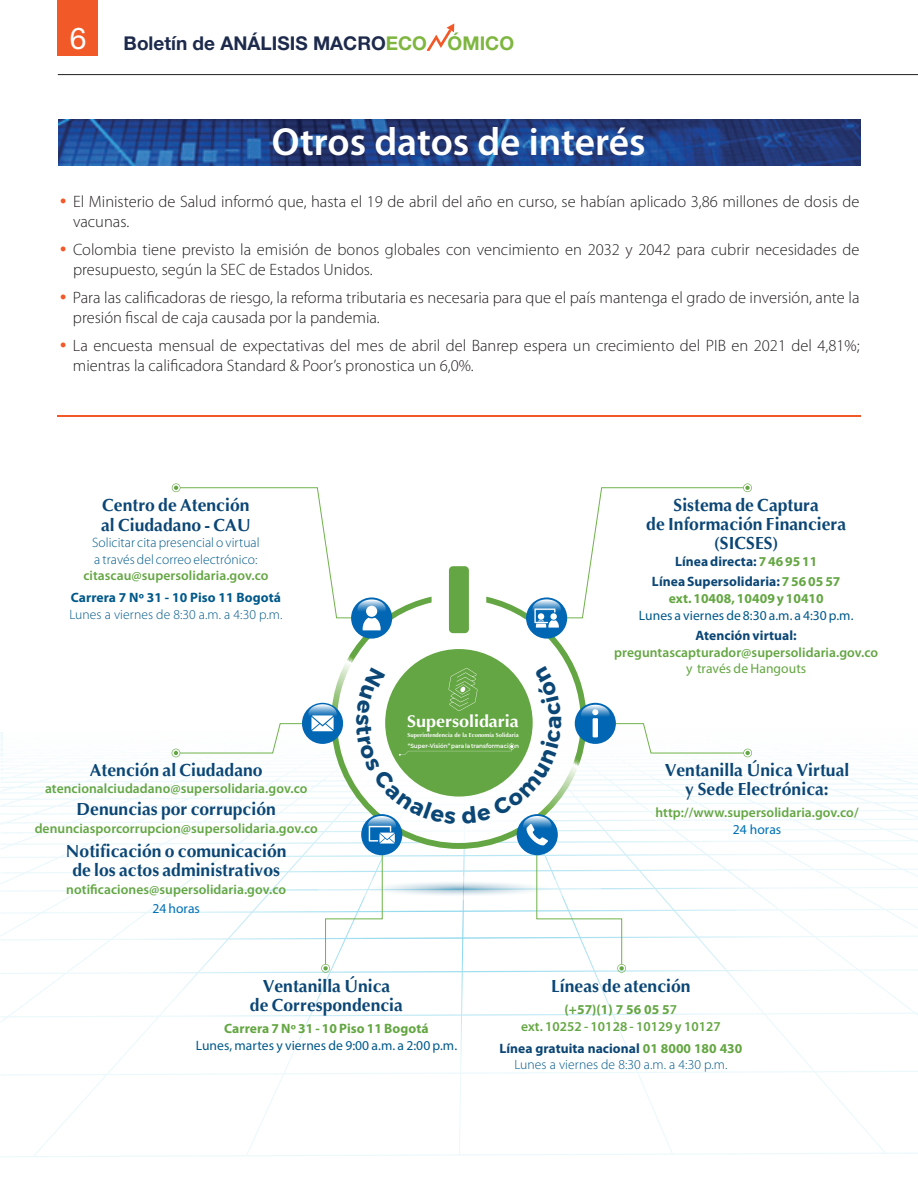
<style>
.page{position:relative;width:918px;height:1188px;background:#fff}
.page>*{position:absolute;margin:0;border:0;box-sizing:border-box;transform-origin:0 0}
.t1{font:600 39.45px "Myriad Pro";color:#fff}
.t2{font:700 19.05px "Helvetica Neue LT Pro";color:#1d2a4c}
.t3{font:700 17.4px/19px "Optima";letter-spacing:.005em;color:#0b4675;text-align:center}
.t4{font:700 16.95px "Optima";color:#fff;scale:1.06 1}
.t5{font:300 16.5px/19.8px "Myriad Pro";color:#231f20}
.t6{font:600 13.65px/16.6px "Myriad Pro";letter-spacing:.005em;color:#64a643;text-align:center}
.t7{font:300 13.65px/16.6px "Myriad Pro";letter-spacing:.005em;color:#01598a}
.t8{font:13.65px "Myriad Pro";letter-spacing:.005em;color:#01598a}
.t9{font:700 13.65px/20.4px "Myriad Pro";letter-spacing:.005em;color:#0b4675;text-align:center}
.t10{font:700 13.65px "Myriad Pro";letter-spacing:.005em;color:#64a643}
.t11{font:700 13.65px "Myriad Pro";letter-spacing:.005em;color:#01598a}
.t12{font:13.65px "Myriad Pro";letter-spacing:.005em;color:#64a643}
.t13{font:13.65px "Myriad Pro";letter-spacing:.005em;color:#0070b5}
.t14{font:600 6px "Montserrat";color:#fff;scale:.95 1}
.t15{font:700 5.85px "Optima";color:#fff}
.s1{font-weight:400;font-size:30px;color:#fff}
.s2{color:#7eb640}
.s3{color:#64a643}
.s4{font-weight:700}
.s5{font-weight:700;color:#0b4675}
.s6{font-weight:700;color:#64a643}
</style>
<div class="page">
<div style="left:57px;top:0;width:41px;height:56px;background:#f15929"></div>
<svg style="left:427px;top:23px;width:27px;height:27px"></svg>
<hr style="left:58px;top:74px;width:860px;height:1px;background:#231f20">
<img style="left:58px;top:119px;width:803px;height:47px">
<hr style="left:57px;top:415px;width:804px;height:2px;background:#f15929">
<svg style="left:0;top:732px;width:918px;height:425px"></svg>
<div style="left:3px;top:687px;width:915px;height:92px;background:#fff"></div>
<svg style="left:344px;top:597px;width:230px;height:69px"></svg>
<div style="left:385px;top:649px;width:148px;height:148px;background:#64a643;border-radius:50%"></div>
<div style="left:449px;top:566px;width:20px;height:67px;background:#64a643;border-radius:4px"></div>
<div style="left:351px;top:597px;width:41px;height:42px;background:#0166b3;border-radius:50%"></div>
<svg style="left:172px;top:483px;width:214px;height:147px"></svg>
<div style="left:366px;top:606px;width:11px;height:11px;background:#fff;border-radius:50%"></div>
<div style="left:526px;top:597px;width:41px;height:42px;background:#0166b3;border-radius:50%"></div>
<svg style="left:532px;top:483px;width:220px;height:145px"></svg>
<svg style="left:172px;top:666px;width:580px;height:307px"></svg>
<p class="t2" style="left:70px;top:31px;width:446px"><span class="s1">6</span> Boletín de ANÁLISIS MACRO<span class="s2">ECO ÓMICO</span></p>
<h1 class="t1" style="left:272px;top:120px;width:375px">Otros datos de interés</h1>
<p class="t5" style="left:73px;top:192px;width:788px">El Ministerio de Salud informó que, hasta el 19 de abril del año en curso, se habían aplicado 3,86 millones de dosis de vacunas.</p>
<p class="t5" style="left:73px;top:240px;width:788px">Colombia tiene previsto la emisión de bonos globales con vencimiento en 2032 y 2042 para cubrir necesidades de presupuesto, según la SEC de Estados Unidos.</p>
<p class="t5" style="left:73px;top:288px;width:788px">Para las calificadoras de riesgo, la reforma tributaria es necesaria para que el país mantenga el grado de inversión, ante la presión fiscal de caja causada por la pandemia.</p>
<p class="t5" style="left:73px;top:336px;width:788px">La encuesta mensual de expectativas del mes de abril del Banrep espera un crecimiento del PIB en 2021 del 4,81%; mientras la calificadora Standard &amp; Poor’s pronostica un 6,0%.</p>
<p class="t3" style="left:101px;top:496px;width:151px;text-align:left">Centro de Atención al Ciudadano - CAU</p>
<p class="t7" style="left:92px;top:535px;width:169px">Solicitar cita presencial o virtual a través del correo electrónico:</p>
<p class="t6" style="left:83px;top:568px;width:187px">citascau@supersolidaria.gov.co</p>
<p class="t11" style="left:71px;top:590px;width:212px">Carrera 7 Nº 31 - 10 Piso 11 Bogotá</p>
<p class="t7" style="left:69px;top:606px;width:215px">Lunes a viernes de 8:30 a.m. a 4:30 p.m.</p>
<p class="t3" style="left:90px;top:761px;width:174px">Atención al Ciudadano</p>
<p class="t6" style="left:45px;top:781px;width:264px">atencionalciudadano@supersolidaria.gov.co</p>
<p class="t3" style="left:77px;top:800px;width:201px">Denuncias por corrupción</p>
<p class="t6" style="left:35px;top:820px;width:285px">denunciasporcorrupcion@supersolidaria.gov.co</p>
<p class="t3" style="left:66px;top:842px;width:222px">Notificación o comunicación de los actos administrativos</p>
<p class="t6" style="left:66px;top:882px;width:221px">notificaciones@supersolidaria.gov.co</p>
<p class="t13" style="left:152px;top:900px;width:49px">24 horas</p>
<p class="t4" style="left:407px;top:712px;width:107px">Supersolidaria</p>
<p class="t15" style="left:408px;top:732px;width:113px">Superintendencia de la Economía Solidaria</p>
<p class="t14" style="left:408px;top:742px;width:119px">“Super-Visión”para la transformaci n</p>
<p class="t3" style="left:646px;top:496px;width:201px">Sistema de Captura<br>de Información Financiera (SICSES)</p>
<p class="t9" style="left:652px;top:551px;width:190px">Línea directa: <span class="s3">7 46 95 11<br></span>Línea Supersolidaria: <span class="s3">7 56 05 57</span></p>
<p class="t10" style="left:669px;top:591px;width:157px">ext. 10408, 10409 y 10410</p>
<p class="t8" style="left:639px;top:607px;width:216px">Lunes a viernes de 8:30 a.m. a 4:30 p.m.</p>
<p class="t9" style="left:696px;top:626px;width:103px">Atención virtual:</p>
<p class="t6" style="left:614px;top:644px;width:265px">preguntascapturador@supersolidaria.gov.co</p>
<p class="t12" style="left:686px;top:660px;width:122px">y través de Hangouts</p>
<p class="t3" style="left:665px;top:761px;width:186px">Ventanilla Única Virtual y Sede Electrónica:</p>
<p class="t6" style="left:655px;top:805px;width:205px">http://www.supersolidaria.gov.co/</p>
<p class="t13" style="left:733px;top:821px;width:50px">24 horas</p>
<p class="t3" style="left:250px;top:977px;width:154px">Ventanilla Única<br>de Correspondencia</p>
<p class="t10" style="left:224px;top:1021px;width:206px">Carrera 7 Nº 31 - 10 Piso 11 Bogotá</p>
<p class="t8" style="left:196px;top:1037px;width:263px">Lunes, martes y viernes de 9:00 a.m. a 2:00 p.m.</p>
<p class="t3" style="left:551px;top:977px;width:141px">Líneas de atención</p>
<p class="t6" style="left:521px;top:1001px;width:201px"><span class="s4">(+57)(1) 7 56 05 5</span>7<br>ext. 10252 - 10128 - 10129 y 10127</p>
<p class="t7" style="left:499px;top:1040px;width:245px;text-align:center"><span class="s5">Línea gratuita nacional</span> <span class="s6">01 8000 180 430<br></span>Lunes a viernes de 8:30 a.m. a 4:30 p.m.</p>
</div>
